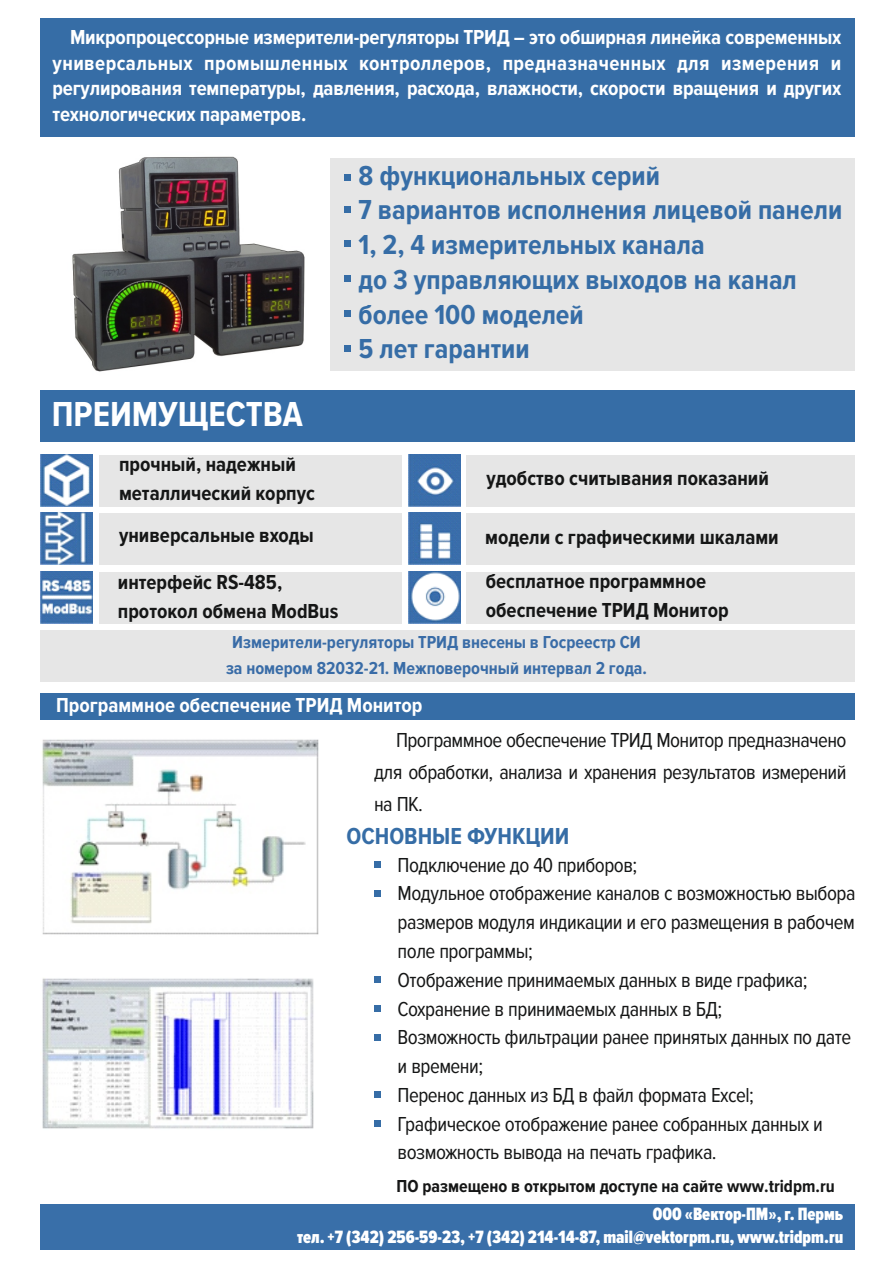
<style>
.page{position:relative;width:893px;height:1263px;background:#fff}
.page>*{position:absolute;margin:0;border:0;box-sizing:border-box;transform-origin:0 0}
.t1{font:700 36px "Proxima Nova Cond";color:#fff}
.t2{font:700 28.5px/34.7px "Proxima Nova Cond";color:#366da6}
.t3{font:700 24px "Proxima Nova Cond";color:#366da6}
.t4{font:21px/28.8px "Proxima Nova Cond";letter-spacing:-.025em;color:#151616;text-align:justify}
.t5{font:700 21px/25.7px "Proxima Nova Cond";letter-spacing:-.01em;color:#fff;text-align:justify}
.t6{font:700 21px/29.2px "Proxima Nova Cond";color:#151616}
.t7{font:900 18.45px/22.5px "Proxima Nova Ex Cn";color:#fff;text-align:right}
.t8{font:700 18px/25.7px "Proxima Nova Cond";color:#396ca7;text-align:center}
.t9{font:700 18px "Proxima Nova Cond";color:#151616}
</style>
<div class="page">
<div style="left:41px;top:630px;width:814px;height:52px;background:#e6e6e6"></div>
<div style="left:466px;top:572px;width:389px;height:52px;background:#e6e6e6"></div>
<div style="left:466px;top:513px;width:389px;height:52px;background:#e6e6e6"></div>
<div style="left:466px;top:455px;width:389px;height:51px;background:#e6e6e6"></div>
<div style="left:99px;top:572px;width:303px;height:51px;background:#e6e6e6"></div>
<div style="left:99px;top:513px;width:303px;height:52px;background:#e6e6e6"></div>
<div style="left:99px;top:455px;width:303px;height:51px;background:#e6e6e6"></div>
<div style="left:41px;top:18px;width:814px;height:118px;background:#366da6"></div>
<img style="left:72px;top:156px;width:260px;height:216px">
<div style="left:375px;top:861px;width:6px;height:7px;background:#366da6"></div>
<div style="left:41px;top:390px;width:814px;height:51px;background:#366da6"></div>
<img style="left:41px;top:455px;width:51px;height:51px">
<img style="left:41px;top:513px;width:51px;height:52px">
<img style="left:41px;top:572px;width:51px;height:51px">
<img style="left:408px;top:455px;width:52px;height:51px">
<img style="left:409px;top:513px;width:51px;height:51px">
<img style="left:408px;top:572px;width:52px;height:51px">
<div style="left:41px;top:693px;width:814px;height:26px;background:#366da6"></div>
<svg style="left:375px;top:890px;width:6px;height:6px"></svg>
<div style="left:375px;top:976px;width:6px;height:7px;background:#366da6"></div>
<div style="left:375px;top:1005px;width:6px;height:7px;background:#366da6"></div>
<svg style="left:375px;top:1034px;width:6px;height:6px"></svg>
<svg style="left:375px;top:1092px;width:6px;height:6px"></svg>
<div style="left:375px;top:1120px;width:6px;height:7px;background:#366da6"></div>
<img style="left:42px;top:978px;width:272px;height:151px">
<img style="left:42px;top:739px;width:277px;height:196px">
<div style="left:330px;top:158px;width:525px;height:212px;background:#e6e6e6"></div>
<div style="left:344px;top:206px;width:7px;height:7px;background:#366da6"></div>
<div style="left:344px;top:241px;width:7px;height:6px;background:#366da6"></div>
<div style="left:344px;top:275px;width:7px;height:7px;background:#366da6"></div>
<div style="left:344px;top:310px;width:7px;height:7px;background:#366da6"></div>
<div style="left:344px;top:345px;width:7px;height:6px;background:#366da6"></div>
<div style="left:41px;top:1205px;width:814px;height:45px;background:#396fa9"></div>
<div style="left:344px;top:175px;width:7px;height:6px;background:#366da6"></div>
<p class="t5" style="left:53px;top:25px;width:790px;text-indent:17px">Микропроцессорные измерители-регуляторы ТРИД – это обширная линейка современных универсальных промышленных контроллеров, предназначенных для измерения и регулирования температуры, давления, расхода, влажности, скорости вращения и других технологических параметров.</p>
<h2 class="t2" style="left:359px;top:159px;width:485px">8 функциональных серий<br>7 вариантов исполнения лицевой панели<br>1, 2, 4 измерительных канала<br>до 3 управляющих выходов на канал более 100 моделей<br>5 лет гарантии</h2>
<h1 class="t1" style="left:52px;top:397px;width:253px">ПРЕИМУЩЕСТВА</h1>
<p class="t6" style="left:119px;top:450px;width:197px">прочный, надежный металлический корпус</p>
<p class="t6" style="left:119px;top:522px;width:196px">универсальные входы</p>
<p class="t6" style="left:118px;top:568px;width:222px">интерфейс RS-485, протокол обмена ModBus</p>
<p class="t6" style="left:486px;top:465px;width:284px">удобство считывания показаний</p>
<p class="t6" style="left:485px;top:516px;width:295px;line-height:44.2px">модели с графическими шкалами бесплатное программное</p>
<p class="t6" style="left:486px;top:597px;width:244px">обеспечение ТРИД Монитор</p>
<p class="t8" style="left:226px;top:630px;width:423px">Измерители-регуляторы ТРИД внесены в Госреестр СИ за номером 82032-21. Межповерочный интервал 2 года.</p>
<p class="t5" style="left:56px;top:693px;width:368px">Программное обеспечение ТРИД Монитор</p>
<p class="t4" style="left:374px;top:725px;width:474px;line-height:31.8px;text-indent:22px">Программное обеспечение ТРИД Монитор предназначено для обработки, анализа и хранения результатов измерений на ПК.</p>
<p class="t3" style="left:346px;top:825px;width:224px">ОСНОВНЫЕ ФУНКЦИИ</p>
<p class="t4" style="left:398px;top:851px;width:459px;text-align:left">Подключение до 40 приборов;<br>Модульное отображение каналов с возможностью выбора размеров модуля индикации и его размещения в рабочем поле программы;<br>Отображение принимаемых данных в виде графика; Сохранение в принимаемых данных в БД;<br>Возможность фильтрации ранее принятых данных по дате и времени;<br>Перенос данных из БД в файл формата Excel; Графическое отображение ранее собранных данных и возможность вывода на печать графика.</p>
<p class="t9" style="left:397px;top:1178px;width:440px">ПО размещено в открытом доступе на сайте www.tridpm.ru</p>
<p class="t7" style="left:297px;top:1204px;width:548px">ООО «Вектор-ПМ», г. Пермь<br>тел. +7 (342) 256-59-23, +7 (342) 214-14-87, mail@vektorpm.ru, www.tridpm.ru</p>
</div>
